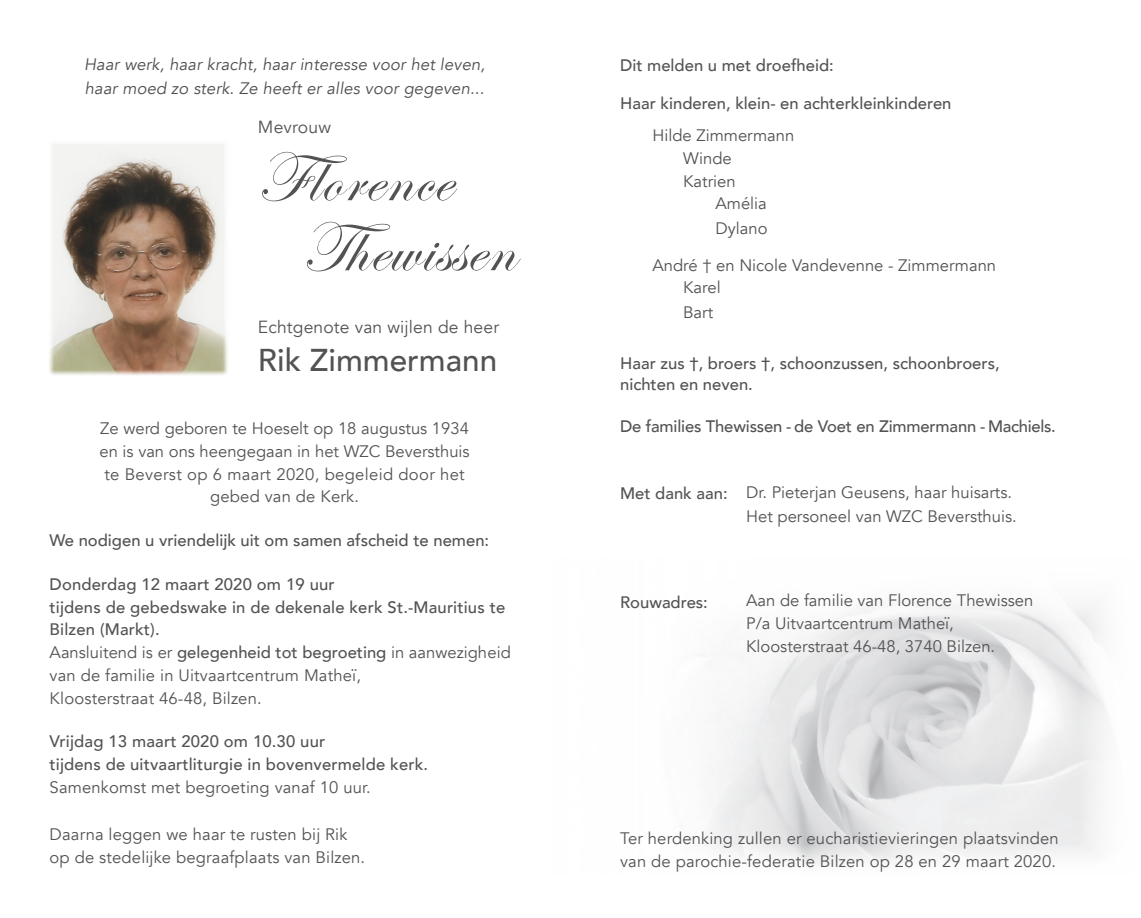
<style>
.page{position:relative;width:1141px;height:918px;background:#fff}
.page>*{position:absolute;margin:0;border:0;box-sizing:border-box;transform-origin:0 0}
.t1{font:71.75px "Edwardian Script ITC";letter-spacing:.025em;color:#535254}
.t2{font:500 31.5px "Avenir";color:#535254}
.t3{font:17.5px "Avenir";letter-spacing:.01em;color:#535254}
.t4{font:16.62px/22.8px "Avenir";color:#535254}
.t5{font:500 16.62px/22.8px "Avenir";color:#535254}
.t6{font:italic 16.62px "Avenir";letter-spacing:.01em;color:#4e4d4f}
.t7{font:16.62px "Avenir";letter-spacing:.02em;color:#535254}
.s1{font-weight:500}
</style>
<div class="page">
<img style="left:702px;top:605px;width:405px;height:260px">
<img style="left:49px;top:143px;width:179px;height:232px">
<p class="t6" style="left:84px;top:54px;width:403px">Haar werk, haar kracht, haar interesse voor het leven,</p>
<p class="t6" style="left:85px;top:79px;width:401px">haar moed zo sterk. Ze heeft er alles voor gegeven...</p>
<p class="t3" style="left:258px;top:117px;width:75px">Mevrouw</p>
<p class="t1" style="left:258px;top:139px;width:194px">Florence</p>
<p class="t1" style="left:301px;top:209px;width:214px">Thewissen</p>
<p class="t3" style="left:258px;top:316px;width:243px">Echtgenote van wijlen de heer</p>
<p class="t2" style="left:258px;top:333px;width:241px">Rik Zimmermann</p>
<p class="t4" style="left:100px;top:417px;width:370px">Ze werd geboren te Hoeselt op 18 augustus 1934</p>
<p class="t4" style="left:100px;top:440px;width:372px">en is van ons heengegaan in het WZC Beversthuis</p>
<p class="t7" style="left:104px;top:464px;width:362px">te Beverst op 6 maart 2020, begeleid door het</p>
<p class="t4" style="left:210px;top:485px;width:150px">gebed van de Kerk.</p>
<p class="t5" style="left:50px;top:528px;width:441px">We nodigen u vriendelijk uit om samen afscheid te nemen:</p>
<p class="t5" style="left:50px;top:572px;width:287px">Donderdag 12 maart 2020 om 19 uur</p>
<p class="t5" style="left:50px;top:594px;width:457px">tijdens de gebedswake in de dekenale kerk St.-Mauritius te<br>Bilzen (Markt).</p>
<p class="t4" style="left:50px;top:641px;width:463px">Aansluitend is er <span class="s1">gelegenheid tot begroeting</span> in aanwezigheid van de familie in Uitvaartcentrum Matheï,</p>
<p class="t4" style="left:50px;top:687px;width:214px">Kloosterstraat 46-48, Bilzen.</p>
<p class="t5" style="left:50px;top:729px;width:277px">Vrijdag 13 maart 2020 om 10.30 uur</p>
<p class="t5" style="left:50px;top:752px;width:380px">tijdens de uitvaartliturgie in bovenvermelde kerk.</p>
<p class="t4" style="left:50px;top:776px;width:323px">Samenkomst met begroeting vanaf 10 uur.</p>
<p class="t4" style="left:50px;top:823px;width:299px">Daarna leggen we haar te rusten bij Rik</p>
<p class="t4" style="left:50px;top:846px;width:317px">op de stedelijke begraafplaats van Bilzen.</p>
<p class="t5" style="left:620px;top:53px;width:215px">Dit melden u met droefheid:</p>
<p class="t5" style="left:620px;top:91px;width:333px">Haar kinderen, klein- en achterkleinkinderen</p>
<p class="t4" style="left:652px;top:124px;width:143px">Hilde Zimmermann</p>
<p class="t4" style="left:683px;top:147px;width:50px">Winde</p>
<p class="t4" style="left:683px;top:170px;width:54px">Katrien</p>
<p class="t4" style="left:715px;top:193px;width:53px">Amélia</p>
<p class="t4" style="left:715px;top:217px;width:54px">Dylano</p>
<p class="t4" style="left:652px;top:254px;width:345px">André † en Nicole Vandevenne - Zimmermann</p>
<p class="t4" style="left:683px;top:277px;width:39px">Karel</p>
<p class="t4" style="left:683px;top:301px;width:32px">Bart</p>
<p class="t5" style="left:620px;top:351px;width:381px">Haar zus †, broers †, schoonzussen, schoonbroers,</p>
<p class="t5" style="left:620px;top:372px;width:134px">nichten en neven.</p>
<p class="t5" style="left:620px;top:414px;width:437px">De families Thewissen - de Voet en Zimmermann - Machiels.</p>
<p class="t4" style="left:620px;top:481px;width:393px"><span class="s1">Met dank aan:</span> Dr. Pieterjan Geusens, haar huisarts.</p>
<p class="t4" style="left:746px;top:505px;width:272px">Het personeel van WZC Beversthuis.</p>
<p class="t5" style="left:620px;top:590px;width:89px">Rouwadres:</p>
<p class="t4" style="left:746px;top:589px;width:289px">Aan de familie van Florence Thewissen</p>
<p class="t4" style="left:746px;top:612px;width:209px">P/a Uitvaartcentrum Matheï,</p>
<p class="t4" style="left:746px;top:635px;width:251px">Kloosterstraat 46-48, 3740 Bilzen.</p>
<p class="t4" style="left:620px;top:827px;width:440px">Ter herdenking zullen er eucharistievieringen plaatsvinden</p>
<p class="t4" style="left:620px;top:850px;width:437px">van de parochie-federatie Bilzen op 28 en 29 maart 2020.</p>
</div>
